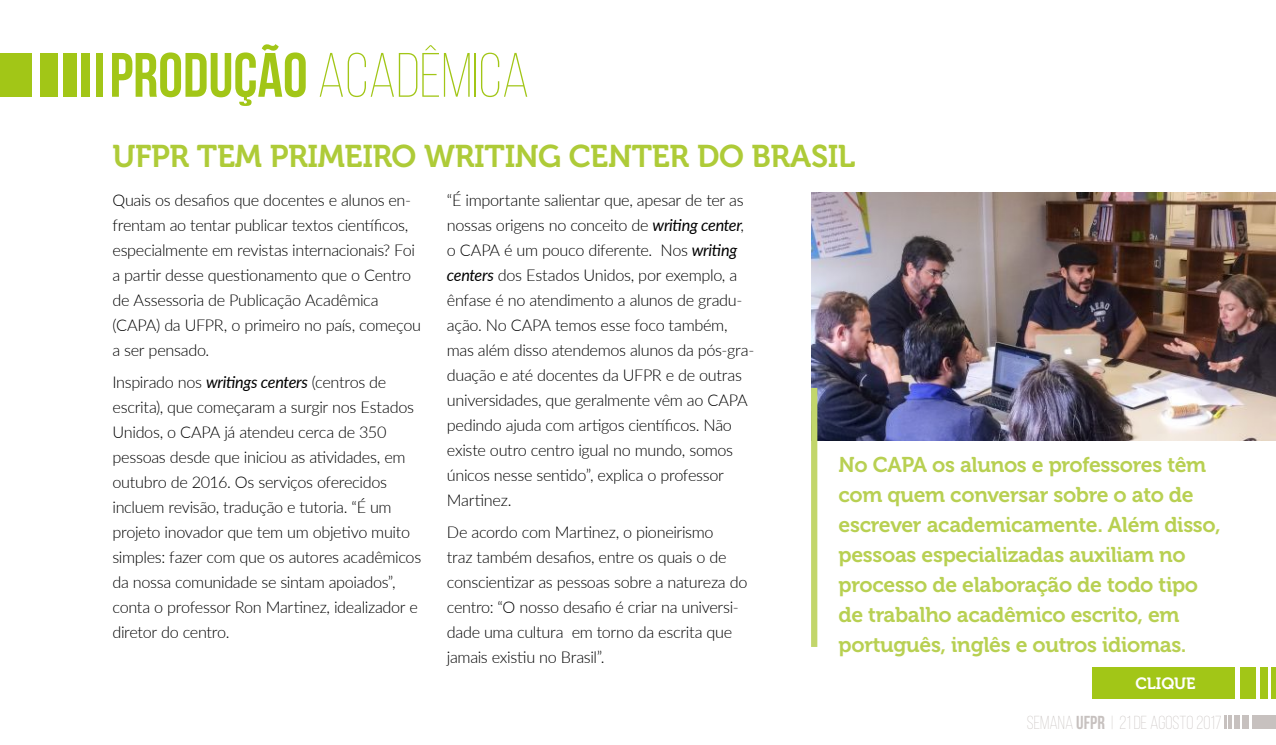
<style>
.page{position:relative;width:1276px;height:745px;background:#fff}
.page>*{position:absolute;margin:0;border:0;box-sizing:border-box;transform-origin:0 0}
.t1{font:300 62.5px "Bebas Neue";color:#a2c617}
.t2{font:31.25px "Museo 700";letter-spacing:-.01em;color:#aecb38}
.t3{font:21.25px/30px "Museo 700";letter-spacing:-.015em;color:#b8d052}
.t4{font:300 18.75px "Bebas Neue";color:#c7c1bf}
.t5{font:300 16.25px/25px "Lato";letter-spacing:-.02em;color:#000}
.t6{font:16.25px "Museo 700";letter-spacing:-.005em;color:#fff}
.s1{font-weight:700}
.s2{font-weight:400;font-style:italic}
</style>
<div class="page">
<svg style="left:1224px;top:715px;width:2px;height:13px"></svg>
<hr style="left:1228px;top:715px;width:4px;height:13px;background:#c7c1bf">
<div style="left:1234px;top:715px;width:5px;height:13px;background:#c7c1bf"></div>
<div style="left:1242px;top:715px;width:6px;height:13px;background:#c7c1bf"></div>
<div style="left:1251px;top:715px;width:25px;height:13px;background:#c7c1bf"></div>
<div style="left:96px;top:53px;width:7px;height:44px;background:#a2c617"></div>
<div style="left:81px;top:53px;width:9px;height:44px;background:#a2c617"></div>
<div style="left:63px;top:53px;width:13px;height:44px;background:#a2c617"></div>
<div style="left:40px;top:53px;width:18px;height:44px;background:#a2c617"></div>
<div style="left:0;top:53px;width:31px;height:44px;background:#a2c617"></div>
<img style="left:811px;top:192px;width:465px;height:248px">
<div style="left:811px;top:387px;width:6px;height:259px;background:#c2d66b"></div>
<hr style="left:1272px;top:666px;width:4px;height:31px;background:#a2c617">
<div style="left:1260px;top:666px;width:8px;height:31px;background:#a2c617"></div>
<div style="left:1240px;top:666px;width:15px;height:31px;background:#a2c617"></div>
<div style="left:1092px;top:666px;width:142px;height:31px;background:#a2c617"></div>
<h1 class="t1" style="left:109px;top:42px;width:421px"><span class="s1">PRODUÇÃO</span> ACADÊMICA</h1>
<h2 class="t2" style="left:112px;top:139px;width:744px">UFPR TEM PRIMEIRO WRITING CENTER DO BRASIL</h2>
<p class="t5" style="left:112px;top:187px;width:310px">Quais os desafios que docentes e alunos en&shy;frentam ao tentar publicar textos científicos, especialmente em revistas internacionais? Foi a partir desse questionamento que o Centro de Assessoria de Publicação Acadêmica (CAPA) da UFPR, o primeiro no país, começou a ser pensado.</p>
<p class="t5" style="left:112px;top:369px;width:310px">Inspirado nos <span class="s2">writings centers</span> (centros de escrita), que começaram a surgir nos Estados Unidos, o CAPA já atendeu cerca de 350 pessoas desde que iniciou as atividades, em outubro de 2016. Os serviços oferecidos incluem revisão, tradução e tutoria. “É um projeto inovador que tem um objetivo muito simples: fazer com que os autores acadêmicos da nossa comunidade se sintam apoiados”, conta o professor Ron Martinez, idealizador e diretor do centro.</p>
<p class="t5" style="left:447px;top:186px;width:309px">“É importante salientar que, apesar de ter as nossas origens no conceito de <span class="s2">writing center</span>, o CAPA é um pouco diferente. Nos <span class="s2">writing centers</span> dos Estados Unidos, por exemplo, a ênfase é no atendimento a alunos de gradu&shy;ação. No CAPA temos esse foco também, mas além disso atendemos alunos da pós-gra&shy;duação e até docentes da UFPR e de outras universidades, que geralmente vêm ao CAPA pedindo ajuda com artigos científicos. Não existe outro centro igual no mundo, somos únicos nesse sentido”, explica o professor Martinez.</p>
<p class="t5" style="left:447px;top:518px;width:302px">De acordo com Martinez, o pioneirismo<br>traz também desafios, entre os quais o de conscientizar as pessoas sobre a natureza do centro: “O nosso desafio é criar na universi&shy;dade uma cultura em torno da escrita que jamais existiu no Brasil”.</p>
<p class="t3" style="left:838px;top:449px;width:384px">No CAPA os alunos e professores têm com quem conversar sobre o ato de escrever academicamente. Além disso, pessoas especializadas auxiliam no processo de elaboração de todo tipo de trabalho acadêmico escrito, em português, inglês e outros idiomas.</p>
<p class="t6" style="left:1135px;top:673px;width:62px">CLIQUE</p>
<p class="t4" style="left:1027px;top:712px;width:196px">SEMANA <span class="s1">UFPR</span> | 21 DE AGOSTO 2017</p>
</div>
